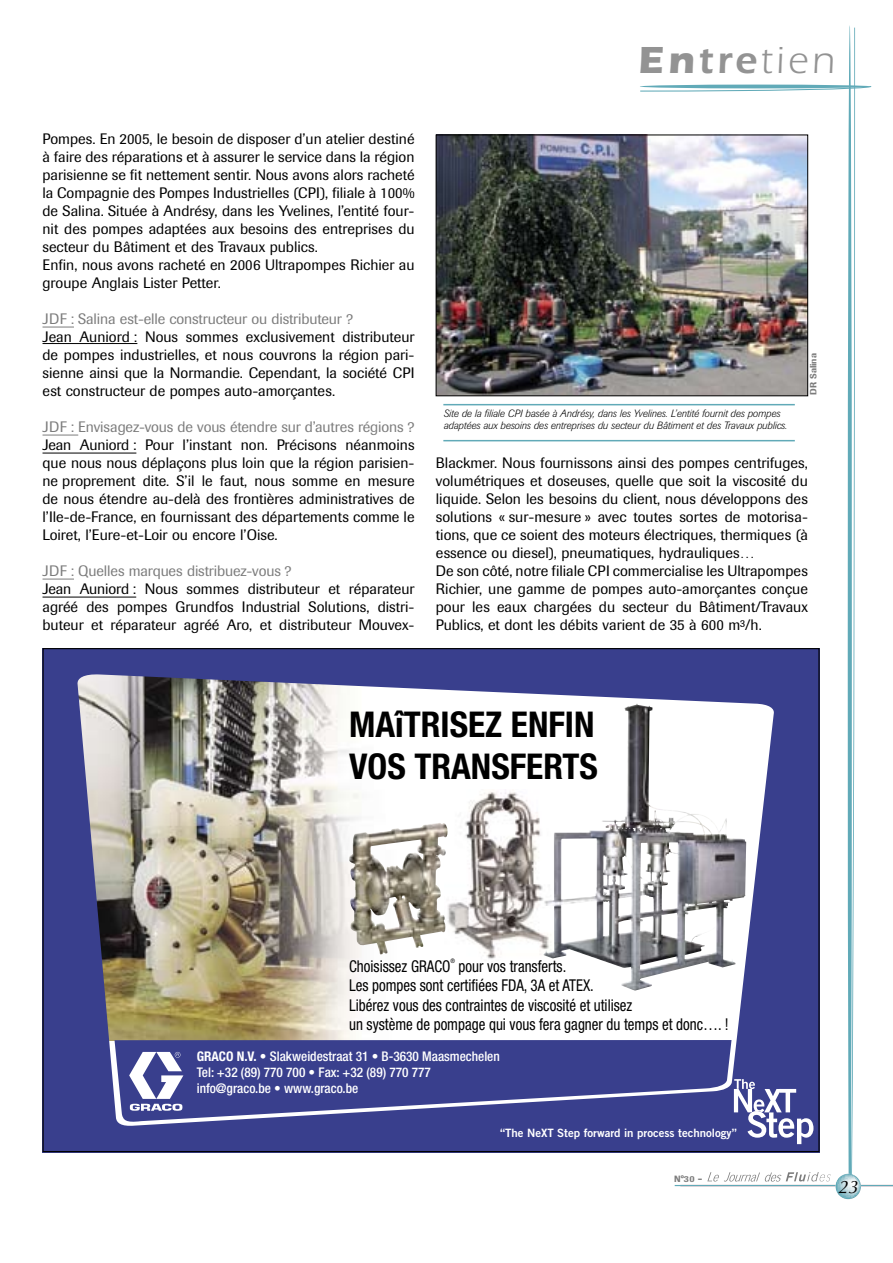
<style>
.page{position:relative;width:893px;height:1263px;background:#fff}
.page>*{position:absolute;margin:0;border:0;box-sizing:border-box;transform-origin:0 0}
.t1{font:39px "Itc Eras";color:#939393}
.t2{font:700 condensed 35.55px/42.6px "Helvetica Neue LT Std";color:#000}
.t3{font:italic 18px "Optima";color:#000}
.t4{font:condensed 16.35px/19.5px "Helvetica Neue LT Std";color:#000;scale:.92 1}
.t5{font:15px/18px "Imago";color:#000;text-align:justify}
.t6{font:15px "Imago";letter-spacing:-.01em;color:#7c7c7c}
.t7{font:500 condensed 13.35px/16px "Helvetica Neue LT Std";color:#fff}
.t8{font:11.85px "Courier";color:#000}
.t9{font:11.55px "Trade Gothic Bold Two";color:#fff}
.t10{font:italic 300 10.5px/12px "Imago";color:#000}
.t11{font:500 9px "Imago";color:#7c7c7c}
.t12{font:condensed 6.15px "Helvetica Neue LT Std";color:#000;scale:.92 1}
.s1{font-weight:700}
.s2{font-weight:600}
.s3{font-size:10.5px}
</style>
<div class="page">
<hr style="left:675px;top:1185px;width:218px;height:1px;background:#61aab8">
<hr style="left:43px;top:327px;width:31px;height:1px;background:#7c7c7c">
<hr style="left:43px;top:343px;width:94px;height:1px;background:#000">
<hr style="left:43px;top:435px;width:35px;height:1px;background:#7c7c7c">
<hr style="left:43px;top:453px;width:93px;height:1px;background:#000">
<hr style="left:43px;top:579px;width:31px;height:1px;background:#7c7c7c">
<hr style="left:43px;top:597px;width:93px;height:1px;background:#000">
<img style="left:45px;top:650px;width:594px;height:500px">
<svg style="left:115px;top:1040px;width:524px;height:83px;background:#444a93"></svg>
<svg style="left:129px;top:1052px;width:54px;height:59px"></svg>
<svg style="left:639px;top:25px;width:233px;height:1174px"></svg>
<img style="left:444px;top:789px;width:99px;height:174px">
<img style="left:349px;top:823px;width:99px;height:132px">
<img style="left:543px;top:703px;width:203px;height:288px">
<div style="left:436px;top:390px;width:372px;height:60px;background:#fff"></div>
<hr style="left:443px;top:404px;width:352px;height:1px;background:#61aab8">
<hr style="left:443px;top:440px;width:352px;height:1px;background:#61aab8">
<img style="left:438px;top:137px;width:368px;height:257px">
<div style="left:436px;top:135px;width:372px;height:261px;border:1px solid #000"></div>
<h1 class="t1" style="left:638px;top:39px;width:198px"><span class="s1">En</span><span class="s2">tre</span>tien</h1>
<p class="t5" style="left:43px;top:130px;width:374px;text-align:left">Pompes. En 2005, le besoin de disposer d’un atelier destiné à faire des réparations et à assurer le service dans la région parisienne se fit nettement sentir. Nous avons alors racheté la Compagnie des Pompes Industrielles (CPI), filiale à 100% de Salina. Située à Andrésy, dans les Yvelines, l’entité four&shy;nit des pompes adaptées aux besoins des entreprises du secteur du Bâtiment et des Travaux publics.<br>Enfin, nous avons racheté en 2006 Ultrapompes Richier au groupe Anglais Lister Petter.</p>
<p class="t6" style="left:43px;top:310px;width:312px">JDF : Salina est-elle constructeur ou distributeur ?</p>
<p class="t5" style="left:43px;top:328px;width:374px">Jean Auniord : Nous sommes exclusivement distributeur de pompes industrielles, et nous couvrons la région pari&shy;sienne ainsi que la Normandie. Cependant, la société CPI est constructeur de pompes auto-amorçantes.</p>
<p class="t6" style="left:43px;top:418px;width:374px">JDF : Envisagez-vous de vous étendre sur d’autres régions ?</p>
<p class="t5" style="left:43px;top:436px;width:374px">Jean Auniord : Pour l’instant non. Précisons néanmoins que nous nous déplaçons plus loin que la région parisien&shy;ne proprement dite. S’il le faut, nous somme en mesure de nous étendre au-delà des frontières administratives de l’Ile-de-France, en fournissant des départements comme le Loiret, l’Eure-et-Loir ou encore l’Oise.</p>
<p class="t6" style="left:43px;top:562px;width:251px">JDF : Quelles marques distribuez-vous ?</p>
<p class="t5" style="left:43px;top:580px;width:374px">Jean Auniord : Nous sommes distributeur et réparateur agréé des pompes Grundfos Industrial Solutions, distri&shy;buteur et réparateur agréé Aro, et distributeur Mouvex-</p>
<p class="t8" style="left:47px;top:604px;width:322px">LeJournal:Layout 1 04-06-2008 15:49 Page 1</p>
<p class="t10" style="left:443px;top:408px;width:345px">Site de la filiale CPI basée à Andrésy, dans les Yvelines. L’entité fournit des pompes adaptées aux besoins des entreprises du secteur du Bâtiment et des Travaux publics.</p>
<p class="t11" style="left:808px;top:395px;width:43px;rotate:-90deg">DR Salina</p>
<p class="t5" style="left:436px;top:454px;width:374px;text-align:left">Blackmer. Nous fournissons ainsi des pompes centrifuges, volumétriques et doseuses, quelle que soit la viscosité du liquide. Selon les besoins du client, nous développons des solutions « sur-mesure » avec toutes sortes de motorisa&shy;tions, que ce soient des moteurs électriques, thermiques (à essence ou diesel), pneumatiques, hydrauliques…<br>De son côté, notre filiale CPI commercialise les Ultrapompes Richier, une gamme de pompes auto-amorçantes conçue pour les eaux chargées du secteur du Bâtiment/Travaux Publics, et dont les débits varient de 35 à 600 m³/h.</p>
<h2 class="t2" style="left:349px;top:702px;width:250px">MAîTRISEZ ENFIN<br>VOS TRANSFERTS</h2>
<p class="t4" style="left:349px;top:956px;width:112px">Choisissez GRACO</p>
<p class="t12" style="left:450px;top:957px;width:6px">®</p>
<p class="t4" style="left:349px;top:956px;width:414px;text-indent:110px">pour vos transferts.<br>Les pompes sont certifiées FDA, 3A et ATEX.<br>Libérez vous des contraintes de viscosité et utilisez<br>un système de pompage qui vous fera gagner du temps et donc…. !</p>
<p class="t7" style="left:197px;top:1048px;width:305px"><span class="s1">GRACO N.V.</span> • Slakweidestraat 31 • B-3630 Maasmechelen<br>Tel: +32 (89) 770 700 • Fax: +32 (89) 770 777 info@graco.be • www.graco.be</p>
<p class="t9" style="left:500px;top:1126px;width:238px">“The NeXT Step forward in process technology”</p>
<p class="t11" style="left:674px;top:1174px;width:30px">N°30 <span class="s3">-</span></p>
<p class="t3" style="left:838px;top:1176px;width:22px">23</p>
</div>
